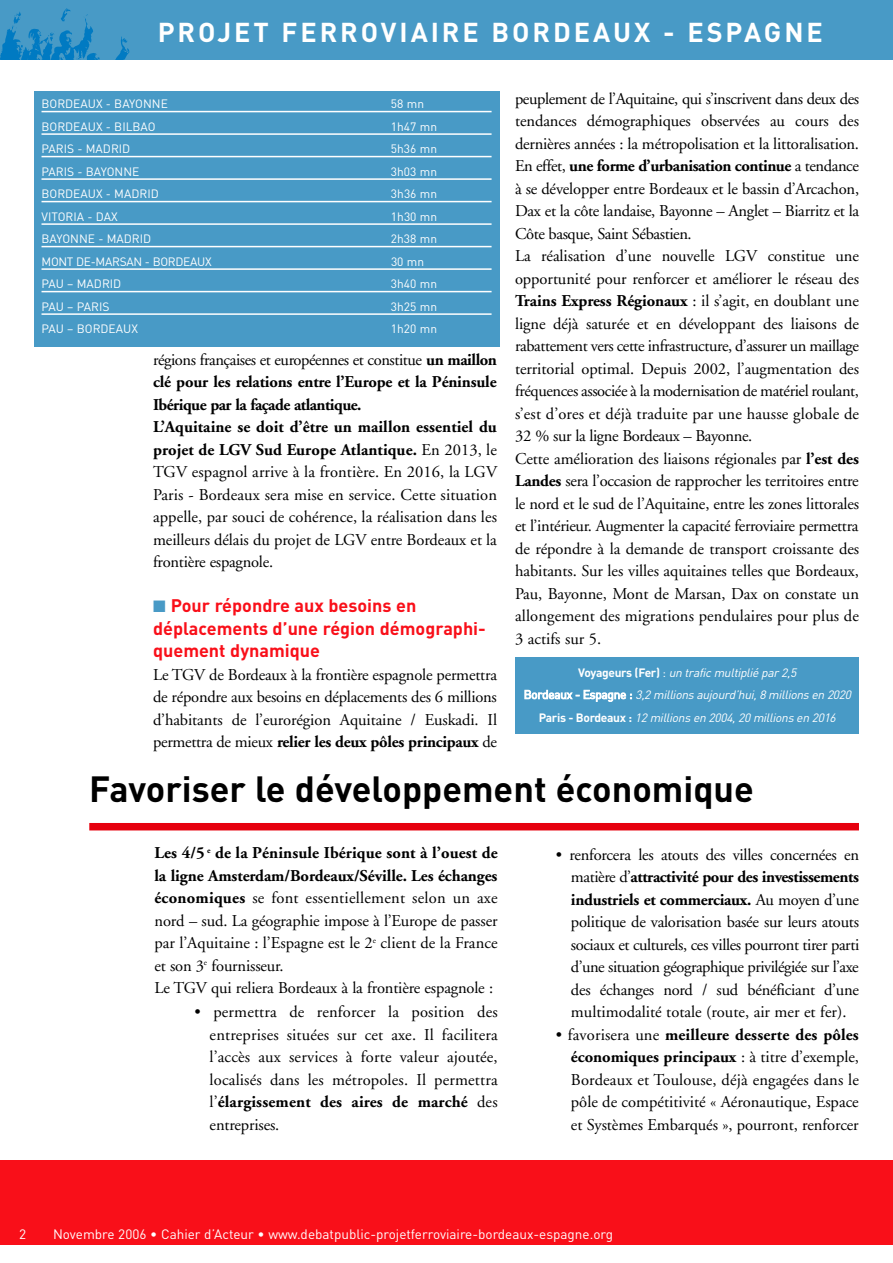
<style>
.page{position:relative;width:893px;height:1263px;background:#fff}
.page>*{position:absolute;margin:0;border:0;box-sizing:border-box;transform-origin:0 0}
.t1{font:700 36px "DIN";color:#000}
.t2{font:700 27px "DIN";letter-spacing:.11em;color:#fff}
.t3{font:700 18px/22.5px "DIN";color:#f90f19}
.t4{font:16.5px/22.5px "Adobe Garamond";letter-spacing:-.005em;color:#000;text-align:justify}
.t5{font:13.5px "DIN";color:#fff}
.t6{font:12px "DIN";color:#fff}
.t7{font:italic 12px/22.5px "DIN";color:#fff;text-align:center}
.t8{font:12px "DIN";letter-spacing:-.025em;color:#fff}
.s1{font-weight:700}
.s2{color:#489ac6}
.s3{font-weight:700;font-style:normal}
.s4{font-style:normal}
</style>
<div class="page">
<div style="left:0;top:0;width:893px;height:60px;background:#489ac6"></div>
<svg style="left:0;top:8px;width:129px;height:52px"></svg>
<div style="left:0;top:1160px;width:893px;height:85px;background:#f90f19"></div>
<div style="left:34px;top:91px;width:465px;height:256px;background:#489ac6"></div>
<hr style="left:42px;top:111px;width:450px;height:1px;background:#fff">
<hr style="left:42px;top:133px;width:450px;height:2px;background:#fff">
<hr style="left:42px;top:156px;width:450px;height:1px;background:#fff">
<hr style="left:42px;top:178px;width:450px;height:2px;background:#fff">
<hr style="left:42px;top:201px;width:450px;height:1px;background:#fff">
<hr style="left:42px;top:223px;width:450px;height:2px;background:#fff">
<hr style="left:42px;top:246px;width:450px;height:1px;background:#fff">
<hr style="left:42px;top:268px;width:450px;height:2px;background:#fff">
<hr style="left:42px;top:291px;width:450px;height:1px;background:#fff">
<hr style="left:42px;top:313px;width:450px;height:2px;background:#fff">
<div style="left:515px;top:657px;width:344px;height:77px;background:#489ac6"></div>
<div style="left:89px;top:823px;width:770px;height:7px;background:#e6000e"></div>
<h2 class="t2" style="left:158px;top:17px;width:667px">PROJET FERROVIAIRE BORDEAUX - ESPAGNE</h2>
<p class="t6" style="left:42px;top:97px;width:128px">BORDEAUX - BAYONNE</p>
<p class="t6" style="left:391px;top:97px;width:35px">58 mn</p>
<p class="t6" style="left:42px;top:119px;width:116px">BORDEAUX - BILBAO</p>
<p class="t6" style="left:391px;top:119px;width:48px">1h47 mn</p>
<p class="t6" style="left:42px;top:142px;width:90px">PARIS - MADRID</p>
<p class="t6" style="left:391px;top:142px;width:48px">5h36 mn</p>
<p class="t6" style="left:42px;top:164px;width:99px">PARIS - BAYONNE</p>
<p class="t6" style="left:391px;top:164px;width:48px">3h03 mn</p>
<p class="t6" style="left:42px;top:187px;width:119px">BORDEAUX - MADRID</p>
<p class="t6" style="left:391px;top:187px;width:48px">3h36 mn</p>
<p class="t6" style="left:42px;top:209px;width:78px">VITORIA - DAX</p>
<p class="t6" style="left:391px;top:209px;width:48px">1h30 mn</p>
<p class="t6" style="left:42px;top:232px;width:111px">BAYONNE - MADRID</p>
<p class="t6" style="left:391px;top:232px;width:48px">2h38 mn</p>
<p class="t8" style="left:42px;top:254px;width:172px">MONT DE-MARSAN - BORDEAUX</p>
<p class="t6" style="left:391px;top:254px;width:35px">30 mn</p>
<p class="t6" style="left:42px;top:277px;width:81px">PAU – MADRID</p>
<p class="t6" style="left:391px;top:277px;width:48px">3h40 mn</p>
<p class="t6" style="left:42px;top:299px;width:69px">PAU – PARIS</p>
<p class="t6" style="left:391px;top:299px;width:48px">3h25 mn</p>
<p class="t6" style="left:42px;top:322px;width:98px">PAU – BORDEAUX</p>
<p class="t6" style="left:391px;top:322px;width:48px">1h20 mn</p>
<p class="t4" style="left:153px;top:349px;width:346px;text-align:left">régions françaises et européennes et constitue <span class="s1">un maillon clé pour les relations entre l’Europe et la Péninsule Ibérique par la façade atlantique.<br>L’Aquitaine se doit d’être un maillon essentiel du projet de LGV Sud Europe Atlantique.</span> En 2013, le TGV espagnol arrive à la frontière. En 2016, la LGV Paris - Bordeaux sera mise en service. Cette situation appelle, par souci de cohérence, la réalisation dans les meilleurs délais du projet de LGV entre Bordeaux et la frontière espagnole.</p>
<p class="t3" style="left:153px;top:595px;width:334px"><span class="s2">■</span> Pour répondre aux besoins en déplacements d’une région démographi&shy;quement dynamique</p>
<p class="t4" style="left:153px;top:664px;width:346px">Le TGV de Bordeaux à la frontière espagnole permettra de répondre aux besoins en déplacements des 6 millions d’habitants de l’eurorégion Aquitaine / Euskadi. Il permettra de mieux <span class="s1">relier les deux pôles principaux</span> de</p>
<p class="t4" style="left:515px;top:88px;width:346px;text-align:left">peuplement de l’Aquitaine, qui s’inscrivent dans deux des tendances démographiques observées au cours des dernières années : la métropolisation et la littoralisation.<br>En effet, <span class="s1">une forme d’urbanisation continue</span> a tendance à se développer entre Bordeaux et le bassin d’Arcachon, Dax et la côte landaise, Bayonne – Anglet – Biarritz et la Côte basque, Saint Sébastien.<br>La réalisation d’une nouvelle LGV constitue une opportunité pour renforcer et améliorer le réseau des <span class="s1">Trains Express Régionaux</span> : il s’agit, en doublant une ligne déjà saturée et en développant des liaisons de rabattement vers cette infrastructure, d’assurer un maillage territorial optimal. Depuis 2002, l’augmentation des fréquences associée à la modernisation de matériel roulant, s’est d’ores et déjà traduite par une hausse globale de 32 % sur la ligne Bordeaux – Bayonne.<br>Cette amélioration des liaisons régionales par <span class="s1">l’est des Landes</span> sera l’occasion de rapprocher les territoires entre le nord et le sud de l’Aquitaine, entre les zones littorales et l’intérieur. Augmenter la capacité ferroviaire permettra de répondre à la demande de transport croissante des habitants. Sur les villes aquitaines telles que Bordeaux, Pau, Bayonne, Mont de Marsan, Dax on constate un allongement des migrations pendulaires pour plus de 3 actifs sur 5.</p>
<p class="t7" style="left:524px;top:661px;width:331px"><span class="s3">Voya g e u rs ( Fe r)</span> <span class="s4">:</span> un trafic multiplié par2,5<br><span class="s4">B o rd e a u x - E s p a g n e :</span> 3,2 millions aujourd’hui,8 millions en 2020<br><span class="s3">Pa ri s - B o rd e a u x :</span> 12 millions en 2004,20 millions en 2016</p>
<h1 class="t1" style="left:89px;top:768px;width:666px">Favoriser le développement économique</h1>
<p class="t4" style="left:154px;top:843px;width:345px;text-align:left"><span class="s1">Les 4/5</span> <sup>e</sup> <span class="s1">de la Péninsule Ibérique sont à l’ouest de la ligne Amsterdam/Bordeaux/Séville. Les échanges économiques</span> se font essentiellement selon un axe nord – sud. La géographie impose à l’Europe de passer par l’Aquitaine : l’Espagne est le 2<sup>e</sup> client de la France et son 3<sup>e</sup> fournisseur.<br>Le TGV qui reliera Bordeaux à la frontière espagnole :</p>
<p class="t4" style="left:210px;top:1002px;width:290px;text-indent:-15px">• permettra de renforcer la position des entreprises situées sur cet axe. Il facilitera l’accès aux services à forte valeur ajoutée, localisés dans les métropoles. Il permettra l’<span class="s1">élargissement des aires de marché</span> des entreprises.</p>
<p class="t4" style="left:571px;top:844px;width:290px;text-indent:-15px">• renforcera les atouts des villes concernées en matière d’<span class="s1">attractivité pour des investissements industriels et commerciaux.</span> Au moyen d’une politique de valorisation basée sur leurs atouts sociaux et culturels, ces villes pourront tirer parti d’une situation géographique privilégiée sur l’axe des échanges nord / sud bénéficiant d’une multimodalité totale (route, air mer et fer).</p>
<p class="t4" style="left:571px;top:1024px;width:290px;text-indent:-15px">• favorisera une <span class="s1">meilleure desserte des pôles économiques principaux</span> : à titre d’exemple, Bordeaux et Toulouse, déjà engagées dans le pôle de compétitivité « Aéronautique, Espace et Systèmes Embarqués », pourront, renforcer</p>
<p class="t5" style="left:19px;top:1226px;width:9px">2</p>
<p class="t5" style="left:53px;top:1227px;width:561px">Novembre 2006 • Cahier d’Acteur • www.debatpublic-projetferroviaire-bordeaux-espagne.org</p>
</div>
